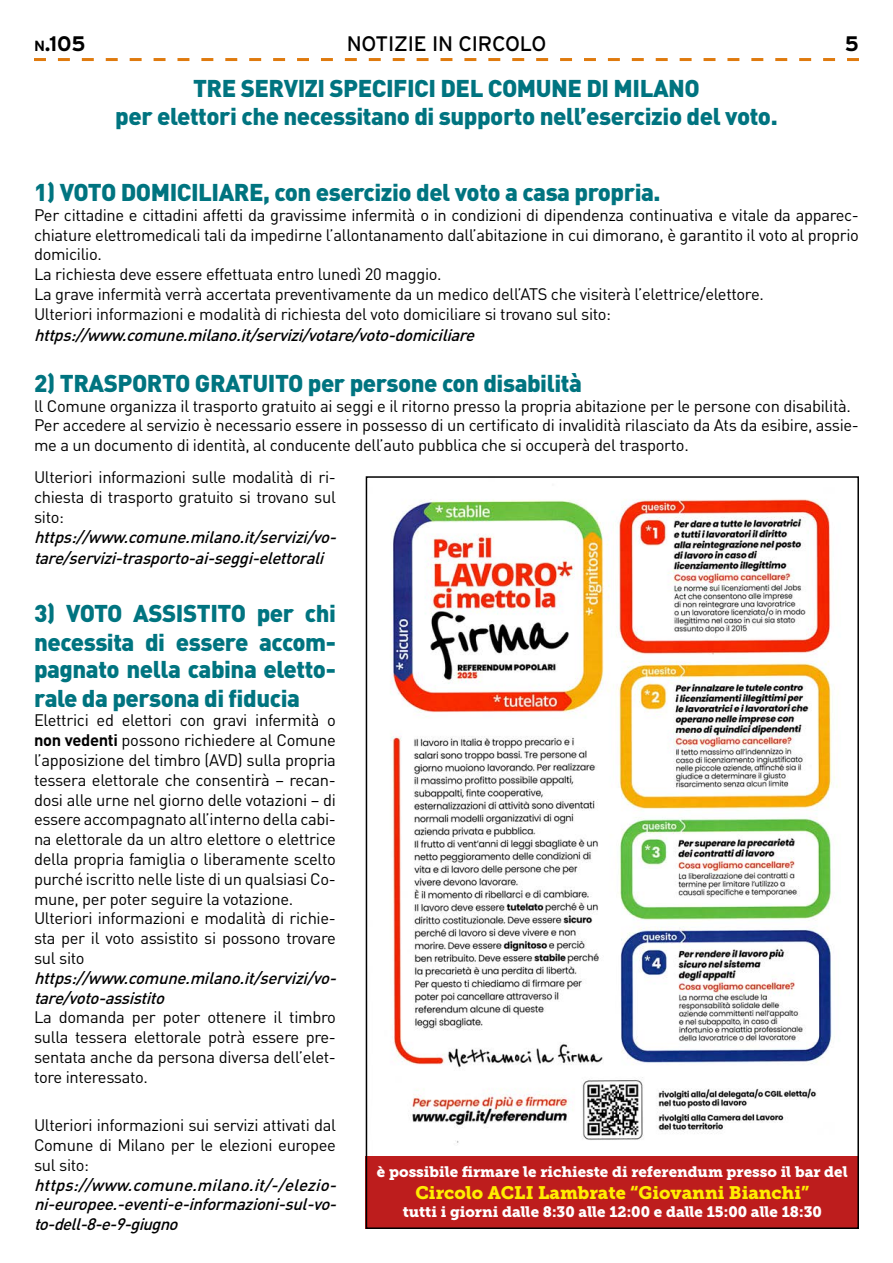
<style>
.page{position:relative;width:893px;height:1263px;background:#fff}
.page>*{position:absolute;margin:0;border:0;box-sizing:border-box;transform-origin:0 0}
.t1{font:900 24px/28.2px "DIN";letter-spacing:-.02em;color:#007480;text-align:center}
.t2{font:21px "Interstate";letter-spacing:-.01em;color:#000}
.t3{font:700 21px "Interstate";color:#000}
.t4{font:18px "Museo Slab 900";color:#ffed00}
.t5{font:16.5px/19.8px "DIN";letter-spacing:-.02em;color:#000}
.t6{font:italic 500 16.5px/19.8px "DIN";color:#000}
.t7{font:15px "Museo Slab 900";color:#fff}
.s1{font-size:14.7px}
.s2{font-weight:700}
</style>
<div class="page">
<svg style="left:34px;top:58px;width:825px;height:3px"></svg>
<img style="left:369px;top:499px;width:487px;height:658px">
<div style="left:366px;top:1157px;width:493px;height:72px;background:#bd1d1d"></div>
<div style="left:366px;top:476px;width:493px;height:753px;border:2px solid #000"></div>
<p class="t3" style="left:34px;top:32px;width:53px"><span class="s1">n</span>.105</p>
<p class="t2" style="left:347px;top:32px;width:201px">NOTIZIE IN CIRCOLO</p>
<p class="t3" style="left:845px;top:32px;width:16px">5</p>
<h1 class="t1" style="left:115px;top:72px;width:664px;line-height:28.8px">TRE SERVIZI SPECIFICI DEL COMUNE DI MILANO<br>per elettori che necessitano di supporto nell’esercizio del voto.</h1>
<h1 class="t1" style="left:34px;top:177px;width:628px">1) VOTO DOMICILIARE, con esercizio del voto a casa propria.</h1>
<p class="t5" style="left:34px;top:205px;width:826px">Per cittadine e cittadini affetti da gravissime infermità o in condizioni di dipendenza continuativa e vitale da apparec&shy;chiature elettromedicali tali da impedirne l’allontanamento dall’abitazione in cui dimorano, è garantito il voto al proprio domicilio.<br>La richiesta deve essere effettuata entro lunedì 20 maggio.<br>La grave infermità verrà accertata preventivamente da un medico dell’ATS che visiterà l’elettrice/elettore.<br>Ulteriori informazioni e modalità di richiesta del voto domiciliare si trovano sul sito:</p>
<p class="t6" style="left:34px;top:325px;width:447px">https://www.comune.milano.it/servizi/votare/voto-domiciliare</p>
<h1 class="t1" style="left:34px;top:368px;width:549px">2) TRASPORTO GRATUITO per persone con disabilità</h1>
<p class="t5" style="left:34px;top:395px;width:826px">ll Comune organizza il trasporto gratuito ai seggi e il ritorno presso la propria abitazione per le persone con disabilità.<br>Per accedere al servizio è necessario essere in possesso di un certificato di invalidità rilasciato da Ats da esibire, assie&shy;me a un documento di identità, al conducente dell’auto pubblica che si occuperà del trasporto.</p>
<p class="t5" style="left:34px;top:467px;width:303px;text-align:justify">Ulteriori informazioni sulle modalità di ri&shy;chiesta di trasporto gratuito si trovano sul sito:</p>
<p class="t6" style="left:34px;top:525px;width:309px;line-height:21.6px">https://www.comune.milano.it/servizi/vo&shy;tare/servizi-trasporto-ai-seggi-elettorali</p>
<h1 class="t1" style="left:34px;top:598px;width:303px;text-align:justify">3) VOTO ASSISTITO per chi necessita di essere accom&shy;pagnato nella cabina eletto&shy;rale da persona di fiducia</h1>
<p class="t5" style="left:34px;top:710px;width:303px">Elettrici ed elettori con gravi infermità o <span class="s2">non vedenti</span> possono richiedere al Comune l’apposizione del timbro (AVD) sulla propria tessera elettorale che consentirà – recan&shy;dosi alle urne nel giorno delle votazioni – di essere accompagnato all’interno della cabi&shy;na elettorale da un altro elettore o elettrice della propria famiglia o liberamente scelto purché iscritto nelle liste di un qualsiasi Co&shy;mune, per poter seguire la votazione.<br>Ulteriori informazioni e modalità di richie&shy;sta per il voto assistito si possono trovare sul sito</p>
<p class="t6" style="left:34px;top:967px;width:309px">https://www.comune.milano.it/servizi/vo&shy;tare/voto-assistito</p>
<p class="t5" style="left:34px;top:1007px;width:303px;text-align:justify">La domanda per poter ottenere il timbro sulla tessera elettorale potrà essere pre&shy;sentata anche da persona diversa dell’elet&shy;tore interessato.</p>
<p class="t5" style="left:34px;top:1115px;width:303px;text-align:justify">Ulteriori informazioni sui servizi attivati dal Comune di Milano per le elezioni europee sul sito:</p>
<p class="t6" style="left:34px;top:1174px;width:309px;text-align:justify">https://www.comune.milano.it/-/elezio&shy;ni-europee.-eventi-e-informazioni-sul-vo&shy;to-dell-8-e-9-giugno</p>
<p class="t7" style="left:377px;top:1163px;width:472px">è possibile firmare le richieste di referendum presso il bar del</p>
<p class="t4" style="left:415px;top:1182px;width:395px">Circolo ACLI Lambrate “Giovanni Bianchi”</p>
<p class="t7" style="left:403px;top:1202px;width:421px">tutti i giorni dalle 8:30 alle 12:00 e dalle 15:00 alle 18:30</p>
</div>
